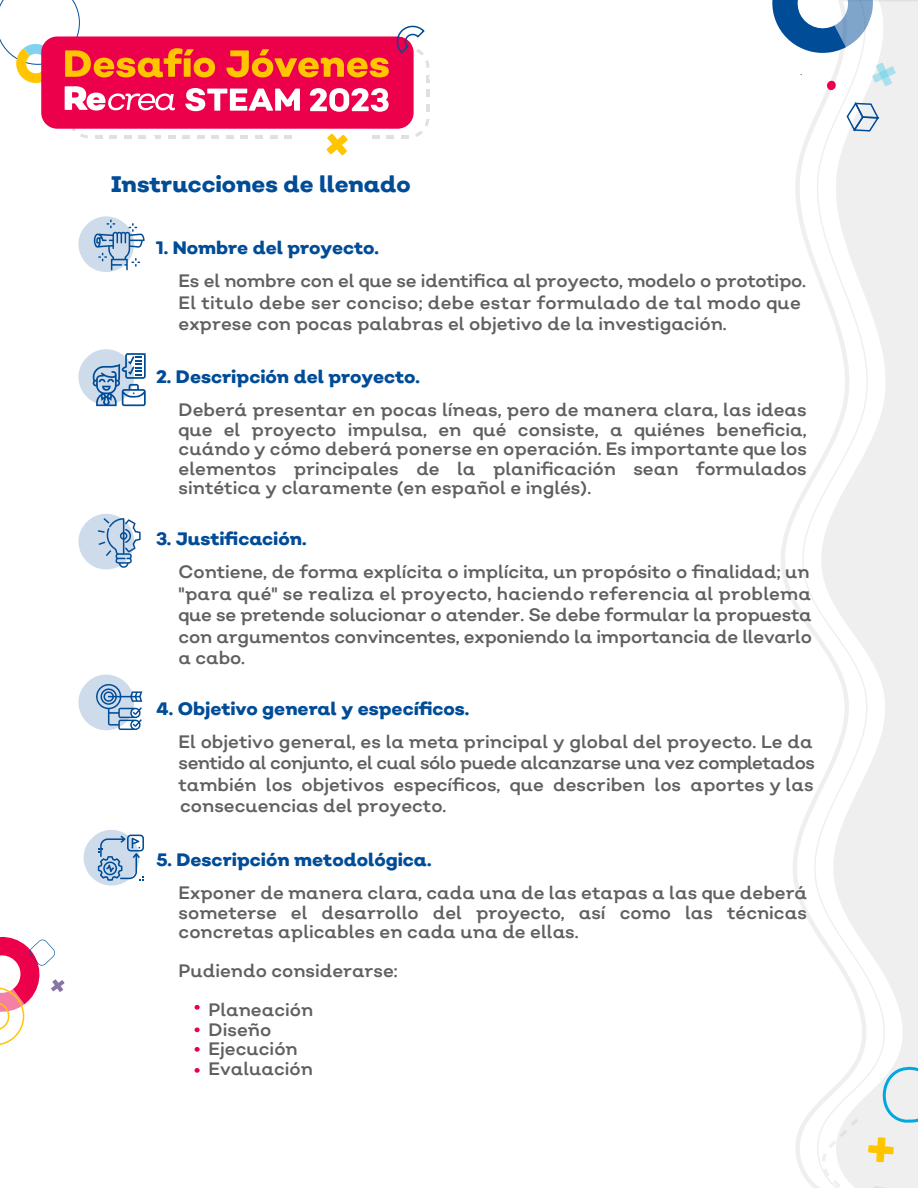
<style>
.page{position:relative;width:918px;height:1188px;background:#fff}
.page>*{position:absolute;margin:0;border:0;box-sizing:border-box;transform-origin:0 0}
.t1{font:800 22.5px "Nutmeg";color:#004c97}
.t2{font:18px/21.6px "Nutmeg";color:#606060}
.t3{font:800 18px "Nutmeg";color:#004c97}
</style>
<div class="page">
<svg style="left:78px;top:216px;width:67px;height:56px"></svg>
<svg style="left:78px;top:349px;width:68px;height:57px"></svg>
<svg style="left:78px;top:514px;width:63px;height:55px"></svg>
<svg style="left:78px;top:675px;width:64px;height:55px"></svg>
<svg style="left:195px;top:1005px;width:5px;height:5px"></svg>
<svg style="left:195px;top:1027px;width:5px;height:5px"></svg>
<svg style="left:195px;top:1047px;width:5px;height:5px"></svg>
<svg style="left:195px;top:1068px;width:5px;height:5px"></svg>
<svg style="left:84px;top:830px;width:60px;height:56px"></svg>
<svg style="left:781px;top:0;width:137px;height:1188px"></svg>
<svg style="left:772px;top:0;width:124px;height:91px"></svg>
<svg style="left:0;top:0;width:430px;height:155px"></svg>
<svg style="left:845px;top:100px;width:36px;height:33px"></svg>
<svg style="left:0;top:936px;width:65px;height:109px"></svg>
<svg style="left:822px;top:1118px;width:36px;height:43px"></svg>
<svg style="left:823px;top:1168px;width:18px;height:20px"></svg>
<svg style="left:868px;top:1137px;width:26px;height:25px"></svg>
<svg style="left:877px;top:1052px;width:41px;height:73px"></svg>
<p class="t1" style="left:111px;top:169px;width:301px">Instrucciones de llenado</p>
<p class="t3" style="left:156px;top:236px;width:224px">1. Nombre del proyecto.</p>
<p class="t2" style="left:179px;top:270px;width:629px">Es el nombre con el que se identifica al proyecto, modelo o prototipo.<br>El titulo debe ser conciso; debe estar formulado de tal modo que exprese con pocas palabras el objetivo de la investigación.</p>
<p class="t3" style="left:156px;top:365px;width:265px">2. Descripción del proyecto.</p>
<p class="t2" style="left:179px;top:400px;width:630px;line-height:19.5px;text-align:justify">Deberá presentar en pocas líneas, pero de manera clara, las ideas que el proyecto impulsa, en qué consiste, a quiénes beneficia, cuándo y cómo deberá ponerse en operación. Es importante que los elementos principales de la planificación sean formulados sintética y claramente (en español e inglés).</p>
<p class="t3" style="left:156px;top:527px;width:152px">3. Justificación.</p>
<p class="t2" style="left:179px;top:561px;width:635px">Contiene, de forma explícita o implícita, un propósito o finalidad; un "para qué" se realiza el proyecto, haciendo referencia al problema que se pretende solucionar o atender. Se debe formular la propuesta con argumentos convincentes, exponiendo la importancia de llevarlo a cabo.</p>
<p class="t3" style="left:156px;top:697px;width:315px">4. Objetivo general y específicos.</p>
<p class="t2" style="left:179px;top:730px;width:638px">El objetivo general, es la meta principal y global del proyecto. Le da sentido al conjunto, el cual sólo puede alcanzarse una vez completados también los objetivos específicos, que describen los aportes y las consecuencias del proyecto.</p>
<p class="t3" style="left:156px;top:848px;width:277px">5. Descripción metodológica.</p>
<p class="t2" style="left:179px;top:883px;width:630px;line-height:19.5px;text-align:justify">Exponer de manera clara, cada una de las etapas a las que deberá someterse el desarrollo del proyecto, así como las técnicas concretas aplicables en cada una de ellas.</p>
<p class="t2" style="left:209px;top:951px;width:191px;line-height:39px;text-indent:-30px">Pudiendo considerarse:<br>Planeación</p>
<p class="t2" style="left:209px;top:1019px;width:106px;line-height:19.5px">Diseño<br>Ejecución<br>Evaluación</p>
</div>
